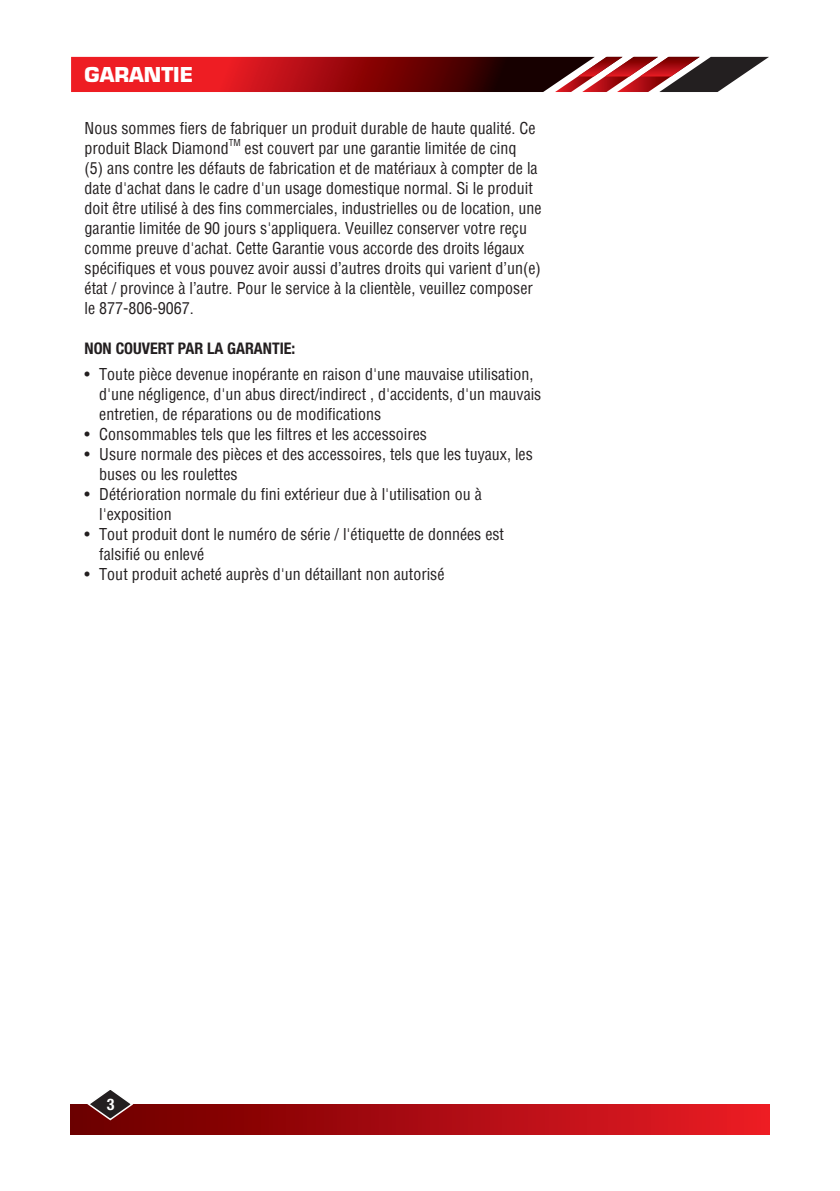
<style>
.page{position:relative;width:840px;height:1191px;background:#fff}
.page>*{position:absolute;margin:0;border:0;box-sizing:border-box;transform-origin:0 0}
.t1{font:700 20px "Eurostile";color:#fff}
.t2{font:condensed 16px/20px "Helvetica Neue";color:#231f20}
.t3{font:700 condensed 16px "Helvetica Neue";color:#231f20}
.t4{font:700 condensed 16px "Helvetica Neue";color:#fff}
.t5{font:condensed 9.4px "Helvetica Neue";color:#231f20}
</style>
<div class="page">
<div style="left:71px;top:1104px;width:697px;height:30px;background:linear-gradient(to right,#690000,#ea1b25)"></div>
<svg style="left:86px;top:1090px;width:48px;height:31px"></svg>
<svg style="left:71px;top:57px;width:697px;height:35px;background:#9b2629"></svg>
<p class="t1" style="left:84px;top:62px;width:110px">GARANTIE</p>
<p class="t2" style="left:84px;top:118px;width:452px">Nous sommes fiers de fabriquer un produit durable de haute qualité. Ce produit Black Diamond</p>
<p class="t5" style="left:228px;top:137px;width:13px">TM</p>
<p class="t2" style="left:84px;top:138px;width:458px;text-indent:160px">est couvert par une garantie limitée de cinq<br>(5) ans contre les défauts de fabrication et de matériaux à compter de la date d'achat dans le cadre d'un usage domestique normal. Si le produit doit être utilisé à des fins commerciales, industrielles ou de location, une garantie limitée de 90 jours s'appliquera. Veuillez conserver votre reçu comme preuve d'achat. Cette Garantie vous accorde des droits légaux spécifiques et vous pouvez avoir aussi d’autres droits qui varient d’un(e) état / province à l’autre. Pour le service à la clientèle, veuillez composer le 877-806-9067.</p>
<p class="t3" style="left:84px;top:339px;width:212px">NON COUVERT PAR LA GARANTIE:</p>
<p class="t2" style="left:99px;top:364px;width:443px;text-indent:-15px">• Toute pièce devenue inopérante en raison d'une mauvaise utilisation, d'une négligence, d'un abus direct/indirect , d'accidents, d'un mauvais entretien, de réparations ou de modifications</p>
<p class="t2" style="left:84px;top:424px;width:344px">• Consommables tels que les filtres et les accessoires</p>
<p class="t2" style="left:99px;top:444px;width:435px;text-indent:-15px">• Usure normale des pièces et des accessoires, tels que les tuyaux, les buses ou les roulettes</p>
<p class="t2" style="left:99px;top:484px;width:384px;text-indent:-15px">• Détérioration normale du fini extérieur due à l'utilisation ou à l'exposition</p>
<p class="t2" style="left:99px;top:524px;width:406px;text-indent:-15px">• Tout produit dont le numéro de série / l'étiquette de données est falsifié ou enlevé</p>
<p class="t2" style="left:84px;top:564px;width:361px">• Tout produit acheté auprès d'un détaillant non autorisé</p>
<p class="t4" style="left:107px;top:1094px;width:9px">3</p>
</div>
